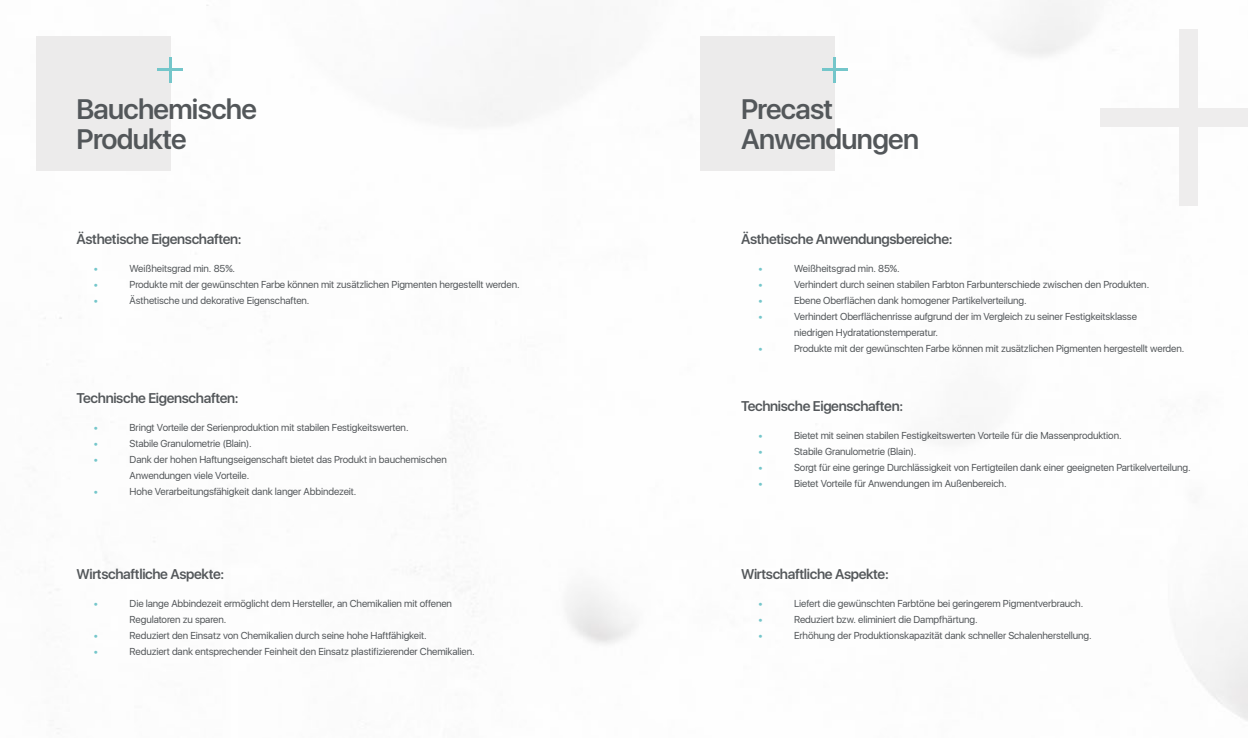
<style>
.page{position:relative;width:1248px;height:738px;background:#fff}
.page>*{position:absolute;margin:0;border:0;box-sizing:border-box;transform-origin:0 0}
.t1{font:600 28px/30px "SFUI Display";letter-spacing:-.025em;color:#53575a}
.t2{font:600 14px "SFUI Display";letter-spacing:-.025em;color:#53575a}
.t3{font:10px/16px "SFUI Display";letter-spacing:-.01em;color:#53575a}
.t4{font:10px "SFUI Display";color:#74c6ca}
</style>
<div class="page">
<div style="left:700px;top:36px;width:134px;height:134px;background:#ecebeb"></div>
<div style="left:36px;top:36px;width:134px;height:134px;background:#ecebeb"></div>
<hr style="left:169px;top:57px;width:2px;height:25px;background:#74c6ca">
<hr style="left:157px;top:68px;width:26px;height:3px;background:#74c6ca">
<hr style="left:833px;top:57px;width:3px;height:25px;background:#74c6ca">
<hr style="left:821px;top:68px;width:26px;height:3px;background:#74c6ca">
<div style="left:1179px;top:29px;width:18px;height:176px;background:#eeeded"></div>
<div style="left:1100px;top:108px;width:147px;height:19px;background:#eeeded"></div>
<h1 class="t1" style="left:76px;top:93px;width:182px">Bauchemische<br>Produkte</h1>
<h2 class="t2" style="left:76px;top:228px;width:167px">Ästhetische Eigenschaften:</h2>
<p class="t4" style="left:94px;top:261px;width:6px">•</p>
<p class="t3" style="left:130px;top:260px;width:107px">Weißheitsgrad min. 85%.</p>
<p class="t4" style="left:94px;top:277px;width:6px">•</p>
<p class="t3" style="left:130px;top:276px;width:391px">Produkte mit der gewünschten Farbe können mit zusätzlichen Pigmenten hergestellt werden.</p>
<p class="t4" style="left:94px;top:293px;width:6px">•</p>
<p class="t3" style="left:130px;top:292px;width:181px">Ästhetische und dekorative Eigenschaften.</p>
<h2 class="t2" style="left:76px;top:387px;width:163px">Technische Eigenschaften:</h2>
<p class="t4" style="left:94px;top:420px;width:6px">•</p>
<p class="t3" style="left:130px;top:418px;width:280px">Bringt Vorteile der Serienproduktion mit stabilen Festigkeitswerten.</p>
<p class="t4" style="left:94px;top:436px;width:6px">•</p>
<p class="t3" style="left:130px;top:434px;width:124px">Stabile Granulometrie (Blain).</p>
<p class="t4" style="left:94px;top:452px;width:6px">•</p>
<p class="t3" style="left:130px;top:450px;width:319px">Dank der hohen Haftungseigenschaft bietet das Produkt in bauchemischen<br>Anwendungen viele Vorteile.</p>
<p class="t4" style="left:94px;top:484px;width:6px">•</p>
<p class="t3" style="left:130px;top:482px;width:228px">Hohe Verarbeitungsfähigkeit dank langer Abbindezeit.</p>
<h2 class="t2" style="left:76px;top:563px;width:149px">Wirtschaftliche Aspekte:</h2>
<p class="t4" style="left:94px;top:595px;width:6px">•</p>
<p class="t3" style="left:130px;top:594px;width:324px">Die lange Abbindezeit ermöglicht dem Hersteller, an Chemikalien mit offenen<br>Regulatoren zu sparen.</p>
<p class="t4" style="left:94px;top:627px;width:6px">•</p>
<p class="t3" style="left:130px;top:626px;width:298px">Reduziert den Einsatz von Chemikalien durch seine hohe Haftfähigkeit.</p>
<p class="t4" style="left:94px;top:643px;width:6px">•</p>
<p class="t3" style="left:130px;top:642px;width:346px">Reduziert dank entsprechender Feinheit den Einsatz plastifizierender Chemikalien.</p>
<h1 class="t1" style="left:741px;top:93px;width:179px">Precast<br>Anwendungen</h1>
<h2 class="t2" style="left:741px;top:228px;width:213px">Ästhetische Anwendungsbereiche:</h2>
<p class="t4" style="left:758px;top:261px;width:6px">•</p>
<p class="t3" style="left:794px;top:260px;width:107px">Weißheitsgrad min. 85%.</p>
<p class="t4" style="left:758px;top:277px;width:6px">•</p>
<p class="t3" style="left:794px;top:276px;width:356px">Verhindert durch seinen stabilen Farbton Farbunterschiede zwischen den Produkten.</p>
<p class="t4" style="left:758px;top:293px;width:6px">•</p>
<p class="t3" style="left:794px;top:292px;width:234px">Ebene Oberflächen dank homogener Partikelverteilung.</p>
<p class="t4" style="left:758px;top:309px;width:6px">•</p>
<p class="t3" style="left:794px;top:308px;width:344px">Verhindert Oberflächenrisse aufgrund der im Vergleich zu seiner Festigkeitsklasse niedrigen Hydratationstemperatur.</p>
<p class="t4" style="left:758px;top:341px;width:6px">•</p>
<p class="t3" style="left:794px;top:340px;width:391px">Produkte mit der gewünschten Farbe können mit zusätzlichen Pigmenten hergestellt werden.</p>
<h2 class="t2" style="left:741px;top:395px;width:163px">Technische Eigenschaften:</h2>
<p class="t4" style="left:758px;top:427px;width:6px">•</p>
<p class="t3" style="left:794px;top:426px;width:329px">Bietet mit seinen stabilen Festigkeitswerten Vorteile für die Massenproduktion.</p>
<p class="t4" style="left:758px;top:443px;width:6px">•</p>
<p class="t3" style="left:794px;top:442px;width:124px">Stabile Granulometrie (Blain).</p>
<p class="t4" style="left:758px;top:459px;width:6px">•</p>
<p class="t3" style="left:794px;top:458px;width:398px">Sorgt für eine geringe Durchlässigkeit von Fertigteilen dank einer geeigneten Partikelverteilung.</p>
<p class="t4" style="left:758px;top:475px;width:6px">•</p>
<p class="t3" style="left:794px;top:474px;width:214px">Bietet Vorteile für Anwendungen im Außenbereich.</p>
<h2 class="t2" style="left:741px;top:563px;width:149px">Wirtschaftliche Aspekte:</h2>
<p class="t4" style="left:758px;top:595px;width:6px">•</p>
<p class="t3" style="left:794px;top:594px;width:290px">Liefert die gewünschten Farbtöne bei geringerem Pigmentverbrauch.</p>
<p class="t4" style="left:758px;top:611px;width:6px">•</p>
<p class="t3" style="left:794px;top:610px;width:185px">Reduziert bzw. eliminiert die Dampfhärtung.</p>
<p class="t4" style="left:758px;top:627px;width:6px">•</p>
<p class="t3" style="left:794px;top:626px;width:299px">Erhöhung der Produktionskapazität dank schneller Schalenherstellung.</p>
</div>
